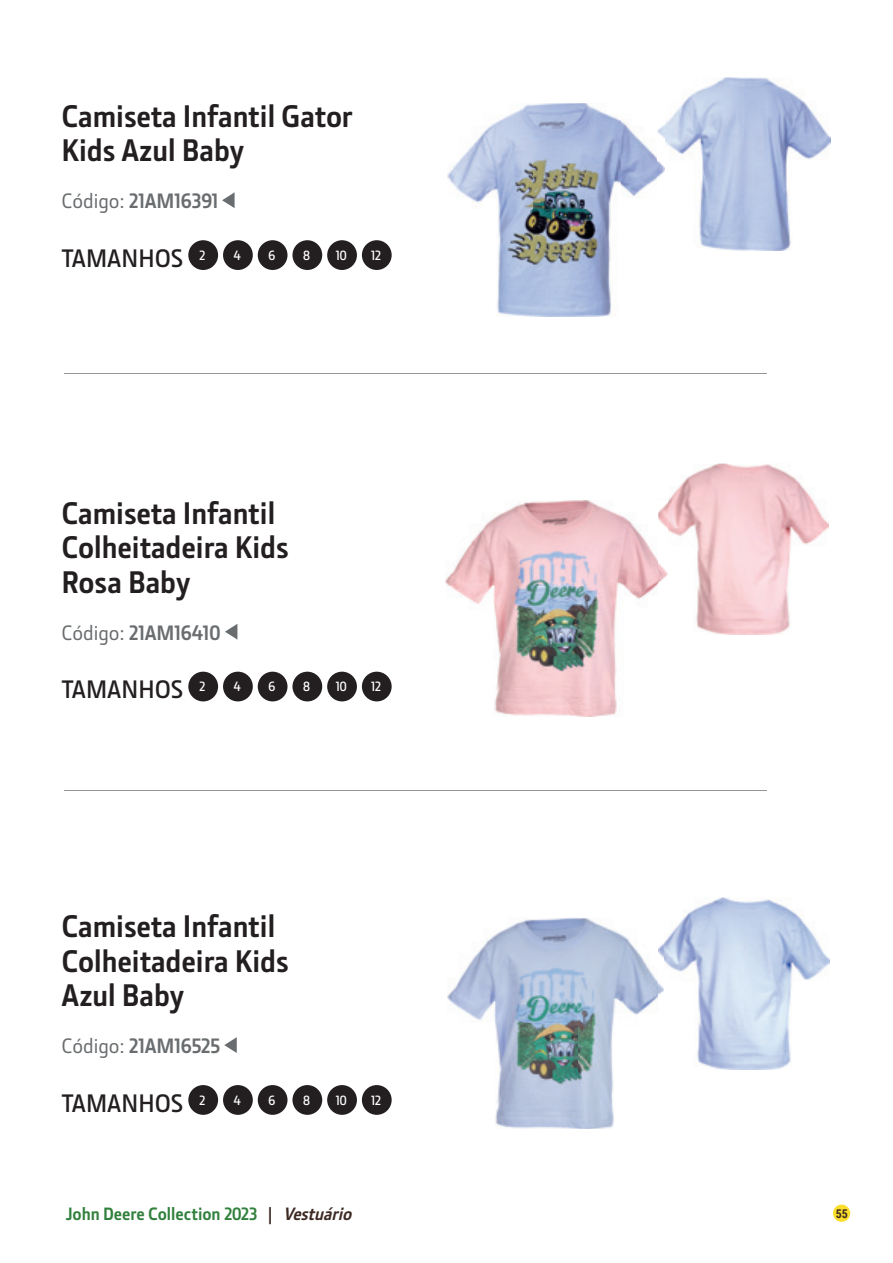
<style>
.page{position:relative;width:893px;height:1263px;background:#fff}
.page>*{position:absolute;margin:0;border:0;box-sizing:border-box;transform-origin:0 0}
.t1{font:700 31.5px/34.5px "JD Sans Pro";color:#231f20}
.t2{font:600 25.5px "JD Sans Pro";color:#231f20}
.t3{font:700 21px "JD Sans Pro";letter-spacing:-.01em;color:#696d6f}
.t4{font:700 18px "JD Sans Pro";color:#31803d}
.t5{font:600 13.5px "JD Sans Pro";letter-spacing:-.01em;color:#fff}
.t6{font:700 12px "Roboto Condensed";color:#3c2922}
.s1{font-weight:500}
.s2{color:#3c2922}
.s3{font-style:italic;color:#3c2922}
</style>
<div class="page">
<div style="left:833px;top:1204px;width:17px;height:18px;background:#fade29;border-radius:50%"></div>
<svg style="left:222px;top:192px;width:13px;height:16px"></svg>
<div style="left:188px;top:240px;width:30px;height:30px;background:#231f20;border-radius:50%"></div>
<div style="left:223px;top:240px;width:30px;height:30px;background:#231f20;border-radius:50%"></div>
<div style="left:258px;top:240px;width:29px;height:30px;background:#231f20;border-radius:50%"></div>
<div style="left:292px;top:240px;width:30px;height:30px;background:#231f20;border-radius:50%"></div>
<div style="left:327px;top:240px;width:30px;height:30px;background:#231f20;border-radius:50%"></div>
<div style="left:362px;top:240px;width:30px;height:30px;background:#231f20;border-radius:50%"></div>
<img style="left:664px;top:77px;width:167px;height:87px">
<img style="left:664px;top:164px;width:127px;height:87px">
<img style="left:447px;top:103px;width:211px;height:213px">
<img style="left:658px;top:125px;width:6px;height:52px">
<svg style="left:225px;top:624px;width:12px;height:16px"></svg>
<div style="left:188px;top:672px;width:30px;height:29px;background:#231f20;border-radius:50%"></div>
<div style="left:223px;top:672px;width:30px;height:29px;background:#231f20;border-radius:50%"></div>
<div style="left:258px;top:672px;width:29px;height:29px;background:#231f20;border-radius:50%"></div>
<div style="left:292px;top:672px;width:30px;height:29px;background:#231f20;border-radius:50%"></div>
<div style="left:327px;top:672px;width:30px;height:29px;background:#231f20;border-radius:50%"></div>
<div style="left:362px;top:672px;width:30px;height:29px;background:#231f20;border-radius:50%"></div>
<img style="left:446px;top:500px;width:212px;height:216px">
<img style="left:668px;top:464px;width:161px;height:85px">
<img style="left:696px;top:549px;width:95px;height:85px">
<img style="left:658px;top:502px;width:10px;height:81px">
<svg style="left:224px;top:1037px;width:13px;height:16px"></svg>
<div style="left:188px;top:1085px;width:30px;height:30px;background:#231f20;border-radius:50%"></div>
<div style="left:223px;top:1085px;width:30px;height:30px;background:#231f20;border-radius:50%"></div>
<div style="left:258px;top:1085px;width:29px;height:30px;background:#231f20;border-radius:50%"></div>
<div style="left:292px;top:1085px;width:30px;height:30px;background:#231f20;border-radius:50%"></div>
<div style="left:327px;top:1085px;width:30px;height:30px;background:#231f20;border-radius:50%"></div>
<div style="left:362px;top:1085px;width:30px;height:30px;background:#231f20;border-radius:50%"></div>
<img style="left:664px;top:897px;width:166px;height:86px">
<img style="left:697px;top:983px;width:95px;height:86px">
<img style="left:447px;top:918px;width:212px;height:211px">
<img style="left:659px;top:943px;width:5px;height:52px">
<hr style="left:64px;top:373px;width:702px;height:1px;background:#929799">
<hr style="left:64px;top:790px;width:702px;height:1px;background:#929799">
<p class="t1" style="left:62px;top:98px;width:293px">Camiseta Infantil Gator<br>Kids Azul Baby</p>
<p class="t3" style="left:62px;top:187px;width:158px"><span class="s1">Código:</span> 21AM16391</p>
<p class="t2" style="left:62px;top:241px;width:146px">TAMANHOS <sup>2</sup></p>
<p class="t5" style="left:234px;top:246px;width:9px">4</p>
<p class="t5" style="left:268px;top:246px;width:9px">6</p>
<p class="t5" style="left:303px;top:246px;width:9px">8</p>
<p class="t5" style="left:336px;top:246px;width:13px">10</p>
<p class="t5" style="left:371px;top:246px;width:12px">12</p>
<p class="t1" style="left:62px;top:495px;width:229px">Camiseta Infantil<br>Colheitadeira Kids<br>Rosa Baby</p>
<p class="t3" style="left:62px;top:619px;width:161px"><span class="s1">Código:</span> 21AM16410</p>
<p class="t2" style="left:62px;top:673px;width:146px">TAMANHOS <sup>2</sup></p>
<p class="t5" style="left:234px;top:678px;width:9px">4</p>
<p class="t5" style="left:268px;top:678px;width:9px">6</p>
<p class="t5" style="left:303px;top:678px;width:9px">8</p>
<p class="t5" style="left:336px;top:678px;width:13px">10</p>
<p class="t5" style="left:371px;top:678px;width:12px">12</p>
<p class="t1" style="left:62px;top:908px;width:229px">Camiseta Infantil<br>Colheitadeira Kids<br>Azul Baby</p>
<p class="t3" style="left:62px;top:1032px;width:160px"><span class="s1">Código:</span> 21AM16525</p>
<p class="t2" style="left:62px;top:1086px;width:146px">TAMANHOS <sup>2</sup></p>
<p class="t5" style="left:234px;top:1091px;width:9px">4</p>
<p class="t5" style="left:268px;top:1091px;width:9px">6</p>
<p class="t5" style="left:303px;top:1091px;width:9px">8</p>
<p class="t5" style="left:336px;top:1091px;width:13px">10</p>
<p class="t5" style="left:371px;top:1091px;width:12px">12</p>
<p class="t4" style="left:66px;top:1202px;width:292px">John Deere Collection 2023 <span class="s2">|</span> <span class="s3">Vestuário</span></p>
<p class="t6" style="left:836px;top:1205px;width:14px">55</p>
</div>
